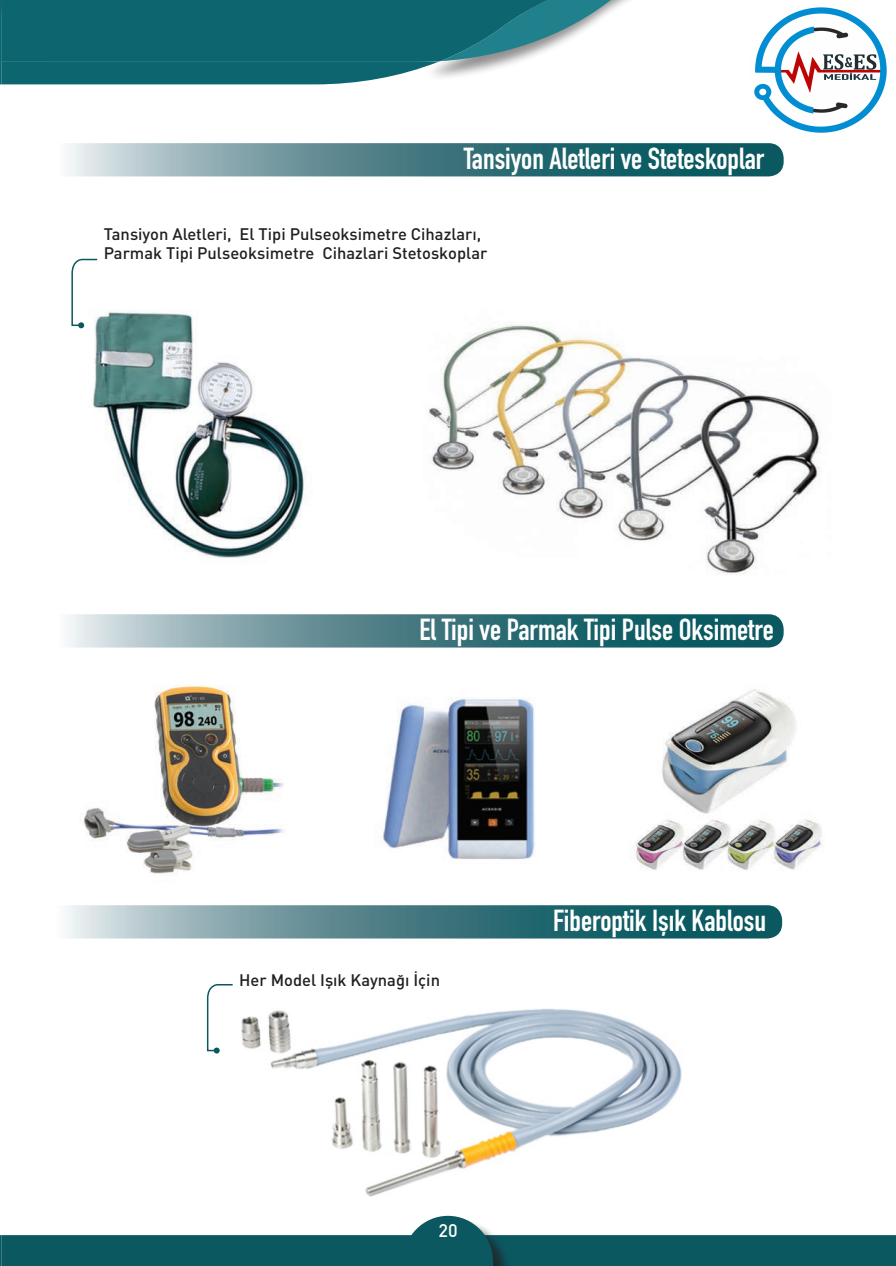
<style>
.page{position:relative;width:896px;height:1266px;background:#fff}
.page>*{position:absolute;margin:0;border:0;box-sizing:border-box;transform-origin:0 0}
.t1{font:30px "DIN Engschrift Std";color:#fff}
.t2{font:500 18px "DI Nbek";color:#fff}
.t3{font:500 16.5px/19.8px "DIN Pro";color:#231f20}
</style>
<div class="page">
<svg style="left:67px;top:614px;width:716px;height:33px;background:#54868e"></svg>
<svg style="left:66px;top:905px;width:716px;height:33px;background:#54868d"></svg>
<svg style="left:67px;top:143px;width:716px;height:33px;background:#53868d"></svg>
<img style="left:80px;top:311px;width:741px;height:264px">
<img style="left:82px;top:686px;width:741px;height:189px">
<svg style="left:71px;top:258px;width:28px;height:70px"></svg>
<img style="left:217px;top:1009px;width:465px;height:188px">
<svg style="left:206px;top:984px;width:28px;height:69px"></svg>
<svg style="left:0;top:0;width:629px;height:84px;background:#398189"></svg>
<svg style="left:0;top:1215px;width:896px;height:51px"></svg>
<img style="left:754px;top:7px;width:133px;height:126px">
<h1 class="t1" style="left:464px;top:141px;width:302px">Tansiyon Aletleri ve Steteskoplar</h1>
<p class="t3" style="left:104px;top:223px;width:385px">Tansiyon Aletleri, El Tipi Pulseoksimetre Cihazları,<br>Parmak Tipi Pulseoksimetre Cihazlari Stetoskoplar</p>
<h1 class="t1" style="left:419px;top:612px;width:356px">El Tipi ve Parmak Tipi Pulse Oksimetre</h1>
<p class="t3" style="left:239px;top:969px;width:202px">Her Model Işık Kaynağı İçin</p>
<p class="t2" style="left:438px;top:1219px;width:21px">20</p>
<h1 class="t1" style="left:553px;top:902px;width:214px">Fiberoptik Işık Kablosu</h1>
</div>
